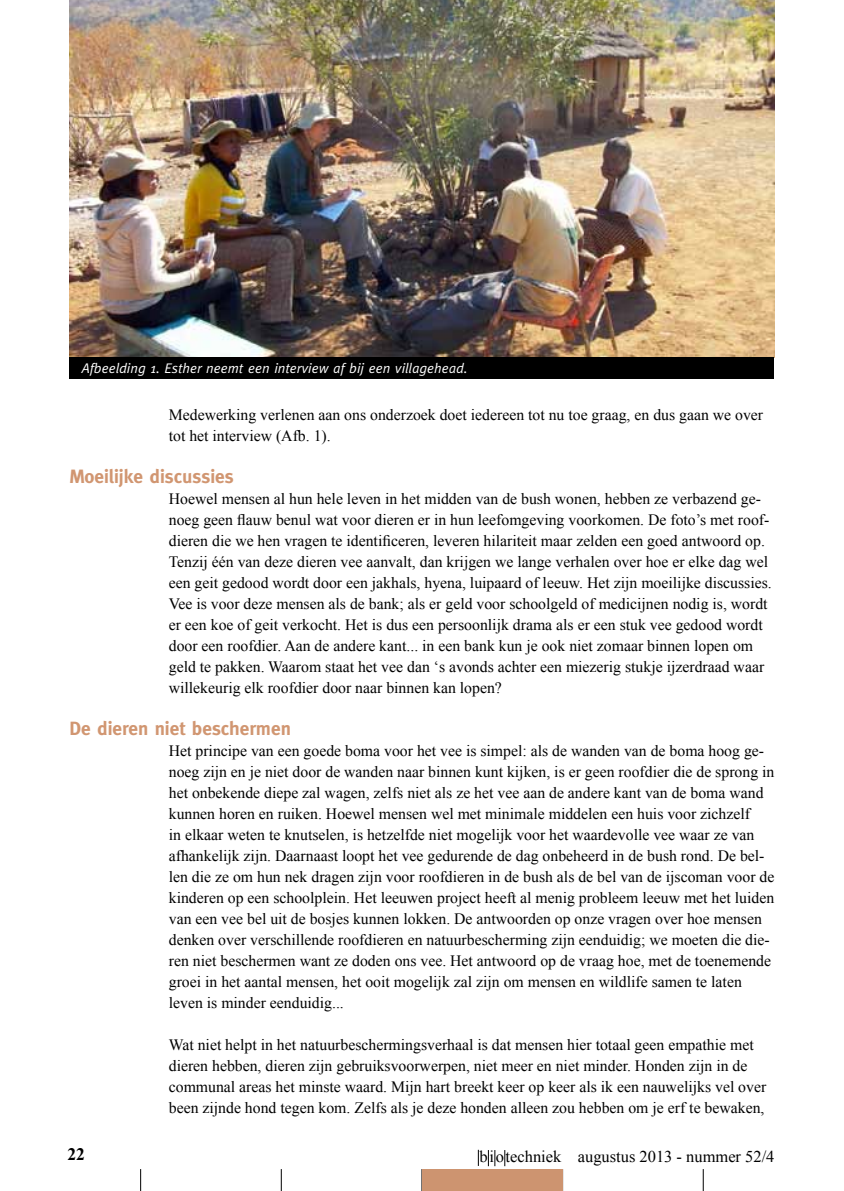
<style>
.page{position:relative;width:844px;height:1191px;background:#fff}
.page>*{position:absolute;margin:0;border:0;box-sizing:border-box;transform-origin:0 0}
.t1{font:700 19.25px "Meta";color:#d19671}
.t2{font:700 17.5px "Times New Roman";color:#000}
.t3{font:16.45px "Times New Roman";color:#000}
.t4{font:15.75px/21px "Times New Roman";color:#000}
.t5{font:italic 14px "Meta";color:#fff}
</style>
<div class="page">
<svg style="left:488px;top:1150px;width:7px;height:16px"></svg>
<svg style="left:504px;top:1150px;width:1px;height:16px"></svg>
<svg style="left:140px;top:1169px;width:1px;height:22px"></svg>
<svg style="left:281px;top:1169px;width:1px;height:22px"></svg>
<svg style="left:421px;top:1169px;width:1px;height:22px"></svg>
<svg style="left:562px;top:1169px;width:1px;height:22px"></svg>
<svg style="left:702px;top:1169px;width:1px;height:22px"></svg>
<svg style="left:478px;top:1149px;width:1px;height:17px"></svg>
<div style="left:422px;top:1169px;width:140px;height:22px;background:#cd9470"></div>
<img style="left:69px;top:0;width:705px;height:357px">
<div style="left:69px;top:357px;width:705px;height:21px;background:#000"></div>
<p class="t5" style="left:82px;top:360px;width:387px">Afbeelding 1. Esther neemt een interview af bij een villagehead.</p>
<p class="t4" style="left:169px;top:404px;width:595px">Medewerking verlenen aan ons onderzoek doet iedereen tot nu toe graag, en dus gaan we over tot het interview (Afb. 1).</p>
<p class="t1" style="left:69px;top:465px;width:166px">Moeilijke discussies</p>
<p class="t4" style="left:169px;top:488px;width:604px">Hoewel mensen al hun hele leven in het midden van de bush wonen, hebben ze verbazend ge&shy;noeg geen flauw benul wat voor dieren er in hun leefomgeving voorkomen. De foto’s met roof&shy;dieren die we hen vragen te identificeren, leveren hilariteit maar zelden een goed antwoord op.<br>Tenzij één van deze dieren vee aanvalt, dan krijgen we lange verhalen over hoe er elke dag wel een geit gedood wordt door een jakhals, hyena, luipaard of leeuw. Het zijn moeilijke discussies.<br>Vee is voor deze mensen als de bank; als er geld voor schoolgeld of medicijnen nodig is, wordt er een koe of geit verkocht. Het is dus een persoonlijk drama als er een stuk vee gedood wordt door een roofdier. Aan de andere kant... in een bank kun je ook niet zomaar binnen lopen om geld te pakken. Waarom staat het vee dan ‘s avonds achter een miezerig stukje ijzerdraad waar willekeurig elk roofdier door naar binnen kan lopen?</p>
<p class="t1" style="left:69px;top:717px;width:223px">De dieren niet beschermen</p>
<p class="t4" style="left:169px;top:740px;width:607px">Het principe van een goede boma voor het vee is simpel: als de wanden van de boma hoog ge&shy;noeg zijn en je niet door de wanden naar binnen kunt kijken, is er geen roofdier die de sprong in het onbekende diepe zal wagen, zelfs niet als ze het vee aan de andere kant van de boma wand kunnen horen en ruiken. Hoewel mensen wel met minimale middelen een huis voor zichzelf<br>in elkaar weten te knutselen, is hetzelfde niet mogelijk voor het waardevolle vee waar ze van afhankelijk zijn. Daarnaast loopt het vee gedurende de dag onbeheerd in de bush rond. De bel&shy;len die ze om hun nek dragen zijn voor roofdieren in de bush als de bel van de ijscoman voor de kinderen op een schoolplein. Het leeuwen project heeft al menig probleem leeuw met het luiden van een vee bel uit de bosjes kunnen lokken. De antwoorden op onze vragen over hoe mensen denken over verschillende roofdieren en natuurbescherming zijn eenduidig; we moeten die die&shy;ren niet beschermen want ze doden ons vee. Het antwoord op de vraag hoe, met de toenemende groei in het aantal mensen, het ooit mogelijk zal zijn om mensen en wildlife samen te laten leven is minder eenduidig...</p>
<p class="t4" style="left:169px;top:1034px;width:599px">Wat niet helpt in het natuurbeschermingsverhaal is dat mensen hier totaal geen empathie met dieren hebben, dieren zijn gebruiksvoorwerpen, niet meer en niet minder. Honden zijn in de communal areas het minste waard. Mijn hart breekt keer op keer als ik een nauwelijks vel over been zijnde hond tegen kom. Zelfs als je deze honden alleen zou hebben om je erf te bewaken,</p>
<p class="t2" style="left:67px;top:1142px;width:19px">22</p>
<p class="t3" style="left:479px;top:1145px;width:296px">biotechniek augustus 2013 - nummer 52/4</p>
</div>
